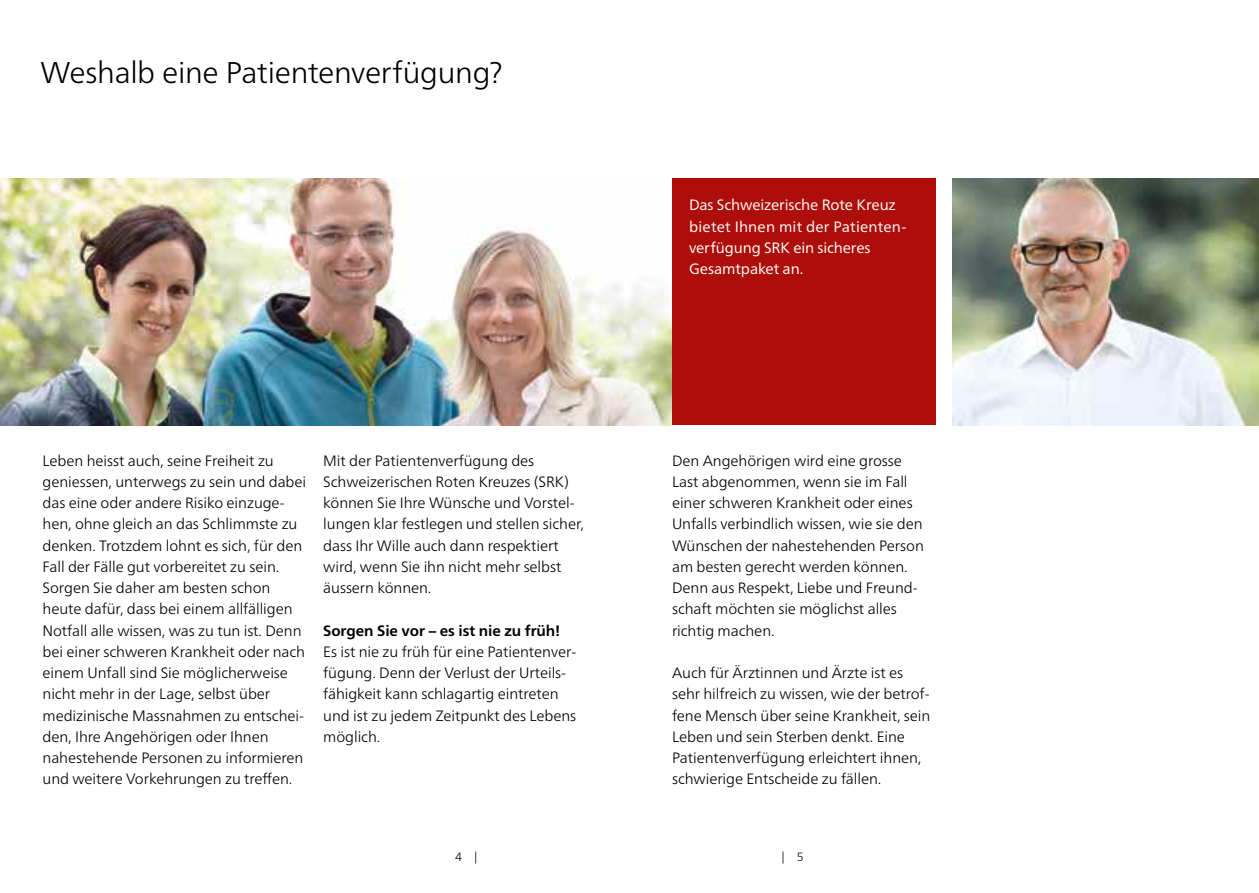
<style>
.page{position:relative;width:1259px;height:893px;background:#fff}
.page>*{position:absolute;margin:0;border:0;box-sizing:border-box;transform-origin:0 0}
.t1{font:300 30px "Frutiger Neue LTW1 G";letter-spacing:-.01em;color:#000}
.t2{font:300 15px/21.3px "Frutiger Neue LTW1 G";letter-spacing:-.005em;color:#000}
.t3{font:15px/21.3px "Frutiger Neue LTW1 G";letter-spacing:-.005em;color:#fff}
.t4{font:700 15px "Frutiger Neue LTW1 G";letter-spacing:-.005em;color:#000}
.t5{font:300 12px "Frutiger Neue LTW1 G";color:#000}
</style>
<div class="page">
<img style="left:0;top:179px;width:629px;height:246px">
<img style="left:952px;top:179px;width:307px;height:246px">
<svg style="left:629px;top:285px;width:43px;height:140px"></svg>
<div style="left:672px;top:179px;width:263px;height:246px;background:#ae0e09"></div>
<h1 class="t1" style="left:40px;top:54px;width:464px">Weshalb eine Patientenverfügung?</h1>
<p class="t3" style="left:689px;top:194px;width:219px">Das Schweizerische Rote Kreuz bietet Ihnen mit der Patienten&shy;verfügung SRK ein sicheres<br>Gesamtpaket an.</p>
<p class="t2" style="left:323px;top:449px;width:262px">Mit der Patientenverfügung des Schweizerischen Roten Kreuzes (SRK) können Sie Ihre Wünsche und Vorstel&shy;lungen klar festlegen und stellen sicher, dass Ihr Wille auch dann respektiert wird, wenn Sie ihn nicht mehr selbst äussern können.</p>
<p class="t4" style="left:323px;top:621px;width:239px">Sorgen Sie vor – es ist nie zu früh!</p>
<p class="t2" style="left:323px;top:641px;width:255px">Es ist nie zu früh für eine Patientenver&shy;fügung. Denn der Verlust der Urteils&shy;fähigkeit kann schlagartig eintreten und ist zu jedem Zeitpunkt des Lebens möglich.</p>
<p class="t2" style="left:43px;top:450px;width:265px">Leben heisst auch, seine Freiheit zu geniessen, unterwegs zu sein und dabei das eine oder andere Risiko einzuge&shy;hen, ohne gleich an das Schlimmste zu denken. Trotzdem lohnt es sich, für den Fall der Fälle gut vorbereitet zu sein.<br>Sorgen Sie daher am besten schon heute dafür, dass bei einem allfälligen Notfall alle wissen, was zu tun ist. Denn bei einer schweren Krankheit oder nach einem Unfall sind Sie möglicherweise nicht mehr in der Lage, selbst über medizinische Massnahmen zu entschei&shy;den, Ihre Angehörigen oder Ihnen nahestehende Personen zu informieren und weitere Vorkehrungen zu treffen.</p>
<p class="t2" style="left:672px;top:450px;width:253px">Den Angehörigen wird eine grosse Last abgenommen, wenn sie im Fall einer schweren Krankheit oder eines Unfalls verbindlich wissen, wie sie den Wünschen der nahestehenden Person am besten gerecht werden können.<br>Denn aus Respekt, Liebe und Freund&shy;schaft möchten sie möglichst alles richtig machen.</p>
<p class="t2" style="left:672px;top:662px;width:260px">Auch für Ärztinnen und Ärzte ist es sehr hilfreich zu wissen, wie der betrof&shy;fene Mensch über seine Krankheit, sein Leben und sein Sterben denkt. Eine Patientenverfügung erleichtert ihnen, schwierige Entscheide zu fällen.</p>
<p class="t5" style="left:455px;top:850px;width:24px">4 |</p>
<p class="t5" style="left:781px;top:850px;width:24px">| 5</p>
</div>
